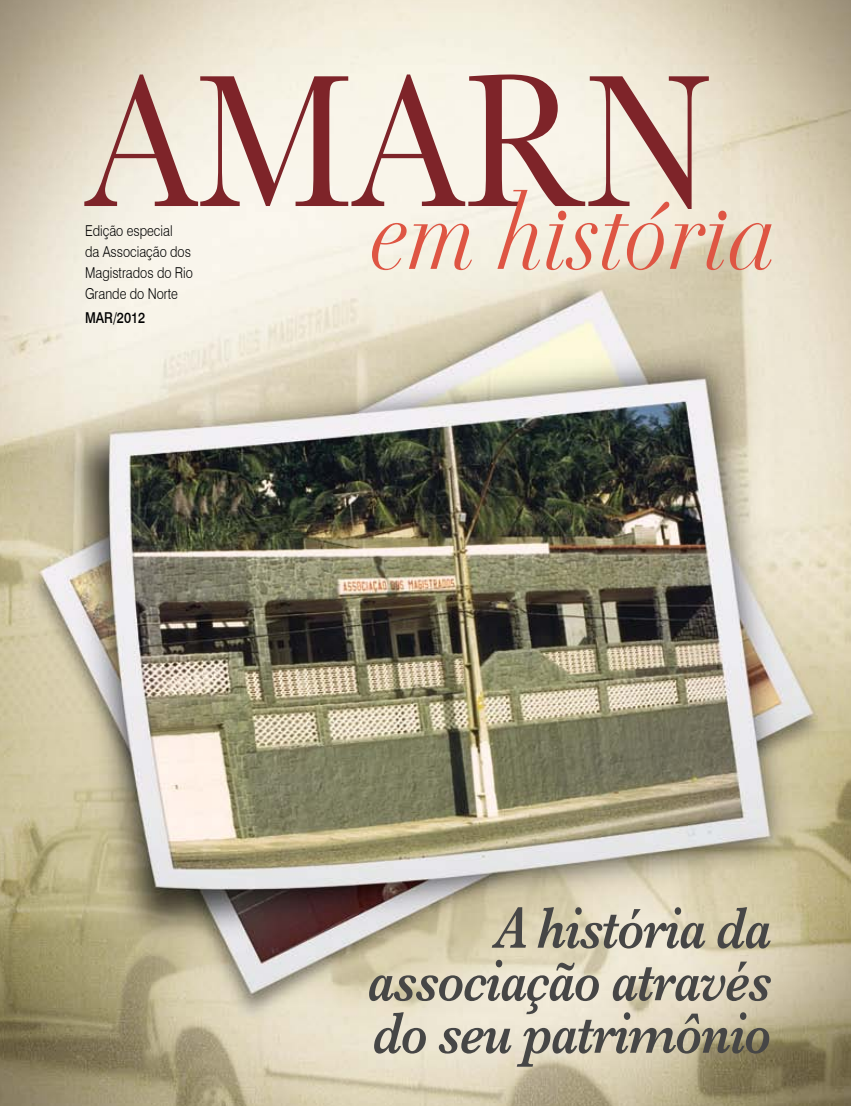
<style>
.page{position:relative;width:851px;height:1106px;background:#fff}
.page>*{position:absolute;margin:0;border:0;box-sizing:border-box;transform-origin:0 0}
.t1{font:195.75px "Baskerville";color:#7e2429;scale:.85 1}
.t2{font:italic 600 60px/52.5px "Baskerville";letter-spacing:-.025em;color:#464646;text-align:justify;scale:.85 1}
.t3{font:300 15px/21px "Swiss 721 BT";color:#000;scale:.85 1}
.t4{font:500 15px "Swiss 721 BT";color:#000;scale:.85 1}
</style>
<div class="page">
<img style="left:0;top:0;width:850px;height:1106px">
<svg style="left:372px;top:190px;width:399px;height:80px;background:#eed3c3"></svg>
<h1 class="t1" style="left:84px;top:27px;width:738px">AMARN</h1>
<p class="t3" style="left:85px;top:220px;width:128px">Edição especial<br>da Associação dos<br>Magistrados do Rio<br>Grande do Norte</p>
<p class="t4" style="left:85px;top:309px;width:72px">MAR/2012</p>
<h2 class="t2" style="left:367px;top:901px;width:476px;text-indent:128px">A história da associação através do seu patrimônio</h2>
</div>
